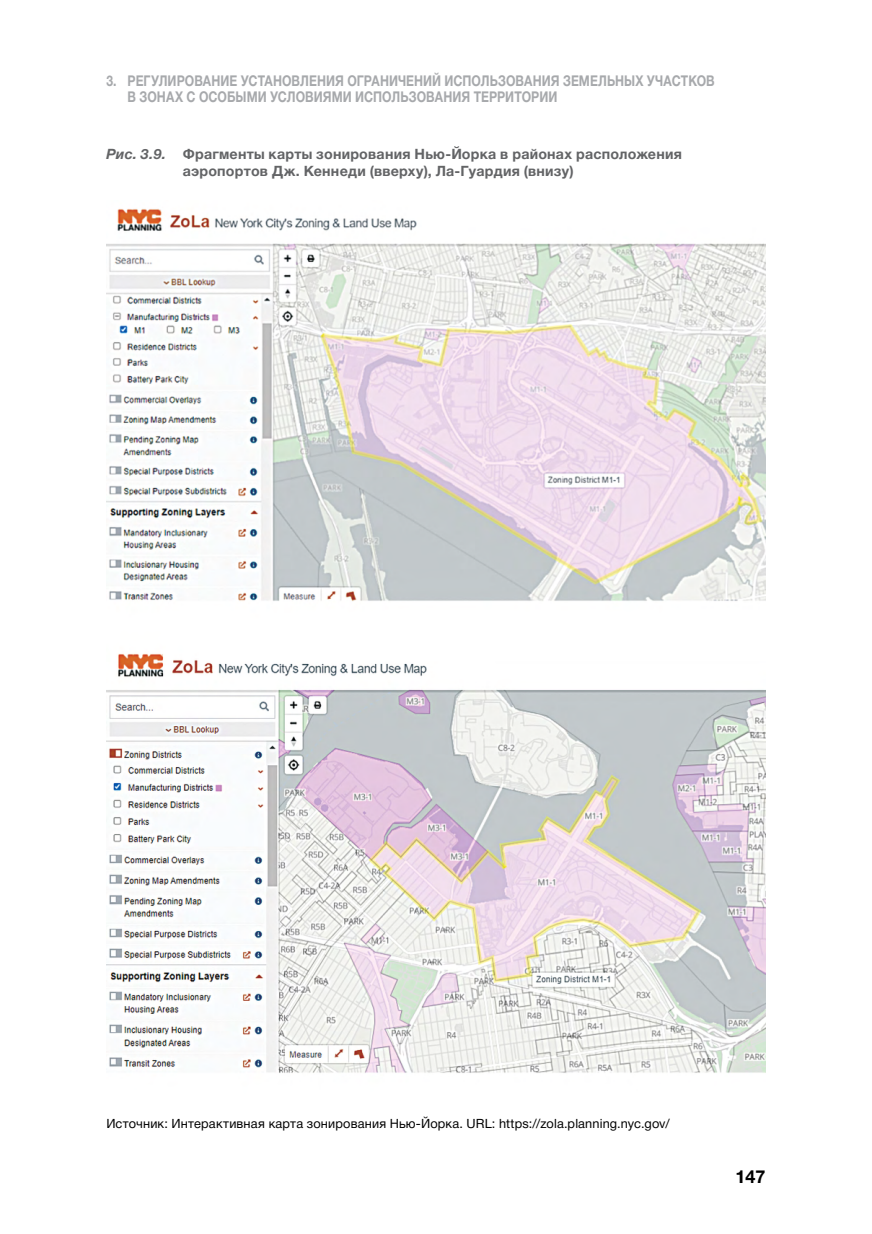
<style>
.page{position:relative;width:872px;height:1234px;background:#fff}
.page>*{position:absolute;margin:0;border:0;box-sizing:border-box;transform-origin:0 0}
.t1{font:700 18px "Helvetica Neue Cyr";color:#000}
.colontitle{font:700 14.85px/16.2px "Helvetica Neue Cyr";letter-spacing:.005em;color:#a7a9ac;scale:.82 1}
.tabl_NAZ{font:700 14.25px/17.1px "Helvetica Neue Cyr";letter-spacing:.015em;color:#636466}
.tabl_istochnik{font:12.75px "Helvetica Neue Cyr";letter-spacing:.01em;color:#000}
.s1{font-style:italic}
</style>
<div class="page">
<img style="left:106px;top:209px;width:659px;height:864px">
<p class="colontitle" style="left:128px;top:73px;width:717px;text-indent:-21px">3. РЕГУЛИРОВАНИЕ УСТАНОВЛЕНИЯ ОГРАНИЧЕНИЙ ИСПОЛЬЗОВАНИЯ ЗЕМЕЛЬНЫХ УЧАСТКОВ<br>В ЗОНАХ С ОСОБЫМИ УСЛОВИЯМИ ИСПОЛЬЗОВАНИЯ ТЕРРИТОРИИ</p>
<p class="tabl_NAZ" style="left:183px;top:146px;width:500px;text-indent:-77px"><span class="s1">Рис. 3.9.</span> Фрагменты карты зонирования Нью-Йорка в районах расположения аэропортов Дж. Кеннеди (вверху), Ла-Гуардия (внизу)</p>
<p class="tabl_istochnik" style="left:106px;top:1116px;width:565px">Источник: Интерактивная карта зонирования Нью-Йорка. URL: https://zola.planning.nyc.gov/</p>
<p class="t1" style="left:735px;top:1166px;width:32px">147</p>
</div>
